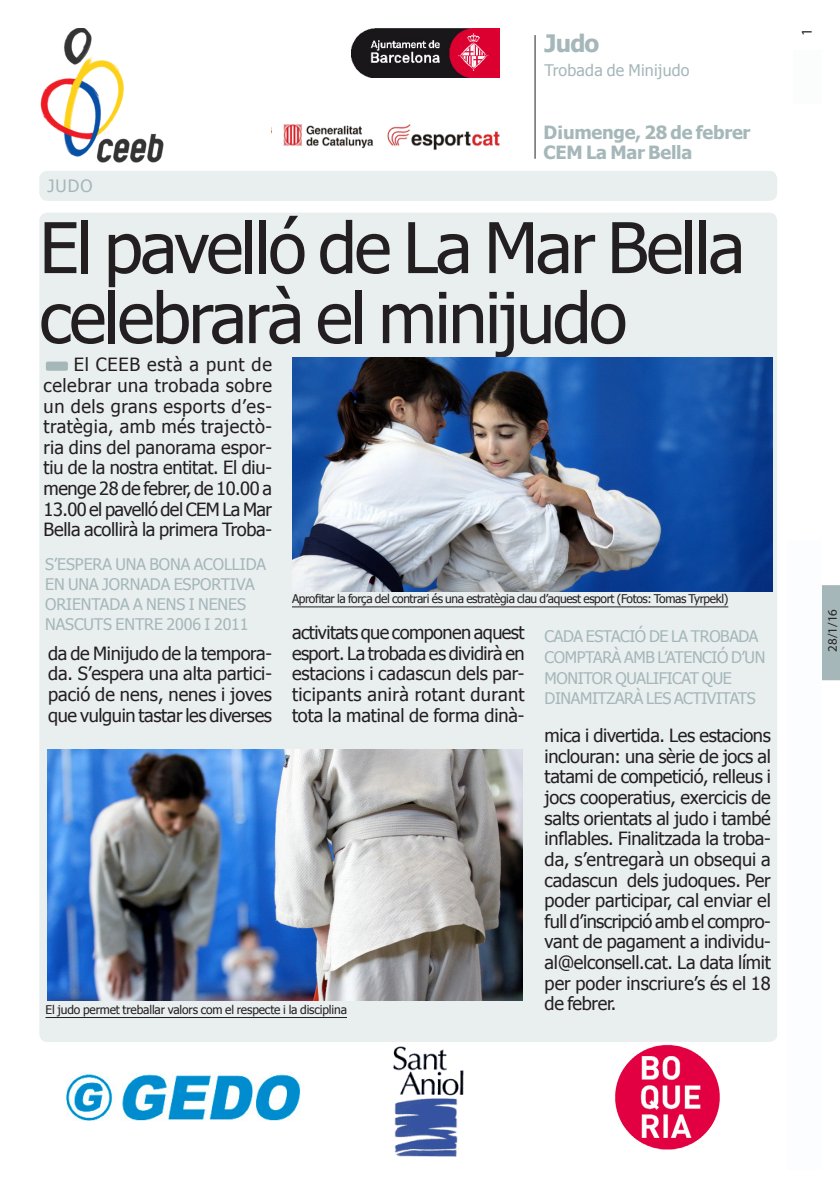
<style>
.page{position:relative;width:840px;height:1191px;background:#fff}
.page>*{position:absolute;margin:0;border:0;box-sizing:border-box;transform-origin:0 0}
.totc_TITULAR-noti-31{font:70px/70px "Tahoma";letter-spacing:-.035em;color:#231f20}
.t1{font:700 24px "Tahoma";color:#a5b7b9}
.totc_TEXT_BASE{font:18.2px/20.6px "Tahoma";letter-spacing:-.015em;color:#231f20;text-align:justify}
.t2{font:700 18.2px "Tahoma";letter-spacing:-.015em;color:#a5b7b9}
.totc_EPÍGRAF{font:17px "Tahoma";color:#a5b7b9}
.totc_EPÍGRAF-2{font:16px/20px "Tahoma";letter-spacing:-.02em;color:#a5b7b9}
.totc_EPÍGRAF-3{font:16px "Tahoma";letter-spacing:.015em;color:#a5b7b9}
.t3{font:15px "Myriad Pro";color:#231f20}
.totc_FRASE_noti-càrr{font:13px "Myriad Pro";color:#231f20}
.totc_PEU_FOTO{font:12px "Tahoma";letter-spacing:-.035em;color:#231f20}
.totc_PEU_FOTO-2{font:12px "Tahoma";letter-spacing:-.015em;color:#231f20}
</style>
<div class="page">
<div style="left:822px;top:585px;width:17px;height:95px;background:#a5b7b9"></div>
<div style="left:39px;top:213px;width:737px;height:829px;background:#e9eeef;border-radius:8px"></div>
<div style="left:39px;top:171px;width:737px;height:30px;background:#e9eeef;border-radius:8px"></div>
<img style="left:292px;top:357px;width:480px;height:234px">
<hr style="left:292px;top:606px;width:436px;height:1px;background:#231f20">
<hr style="left:534px;top:35px;width:1px;height:124px;background:#231f20">
<div style="left:787px;top:540px;width:34px;height:629px;background:#fbfdfe"></div>
<div style="left:793px;top:50px;width:28px;height:54px;background:#fbfdfc"></div>
<img style="left:351px;top:28px;width:148px;height:50px">
<img style="left:66px;top:1073px;width:235px;height:48px">
<img style="left:615px;top:1044px;width:105px;height:106px">
<img style="left:393px;top:1046px;width:71px;height:111px">
<img style="left:283px;top:124px;width:217px;height:26px">
<img style="left:40px;top:28px;width:124px;height:134px">
<img style="left:47px;top:749px;width:475px;height:251px">
<hr style="left:45px;top:1017px;width:302px;height:1px;background:#231f20">
<div style="left:46px;top:361px;width:22px;height:10px;background:#a5b7b9;border-radius:2px"></div>
<p class="t1" style="left:544px;top:27px;width:56px">Judo</p>
<p class="totc_EPÍGRAF-3" style="left:544px;top:60px;width:146px">Trobada de Minijudo</p>
<p class="totc_EPÍGRAF" style="left:47px;top:174px;width:47px">JUDO</p>
<p class="t2" style="left:543px;top:119px;width:208px">D¡umenge, 28 de febrer</p>
<p class="t2" style="left:543px;top:140px;width:150px">CEM La Mar Bella</p>
<p class="totc_TITULAR-noti-31" style="left:39px;top:216px;width:707px">El pavelló de La Mar Bella celebrarà el minijudo</p>
<p class="totc_TEXT_BASE" style="left:44px;top:355px;width:230px;text-indent:30px">El CEEB està a punt de celebrar una trobada sobre un dels grans esports d’es&shy;tratègia, amb més trajectò&shy;ria dins del panorama espor&shy;tiu de la nostra entitat. El diu&shy;menge 28 de febrer, de 10.00 a 13.00 el pavelló del CEM La Mar Bella acollirà la primera Troba-</p>
<p class="totc_EPÍGRAF-2" style="left:45px;top:555px;width:222px">S’ESPERA UNA BONA ACOLLIDA<br>EN UNA JORNADA ESPORTIVA<br>ORIENTADA A NENS I NENES<br>NASCUTS ENTRE 2006 I 2011</p>
<p class="totc_TEXT_BASE" style="left:48px;top:644px;width:225px">da de Minijudo de la tempora&shy;da. S’espera una alta partici&shy;pació de nens, nenes i joves que vulguin tastar les diverses</p>
<p class="totc_PEU_FOTO" style="left:292px;top:590px;width:437px">Aprofitar la força del contrari és una estratègia clau d’aquest esport (Fotos: Tomas Tyrpekl)</p>
<p class="totc_TEXT_BASE" style="left:292px;top:623px;width:234px">activitats que componen aquest esport. La trobada es dividirà en estacions i cadascun dels par&shy;ticipants anirà rotant durant tota la matinal de forma dinà-</p>
<p class="totc_EPÍGRAF-2" style="left:544px;top:627px;width:222px;line-height:20.6px">CADA ESTACIÓ DE LA TROBADA<br>COMPTARÀ AMB L’ATENCIÓ D’UN<br>MONITOR QUALIFICAT QUE<br>DINAMITZARÀ LES ACTIVITATS</p>
<p class="totc_PEU_FOTO-2" style="left:45px;top:1001px;width:303px">El judo permet treballar valors com el respecte i la disciplina</p>
<p class="totc_TEXT_BASE" style="left:544px;top:726px;width:228px">mica i divertida. Les estacions inclouran: una sèrie de jocs al tatami de competició, relleus i jocs cooperatius, exercicis de salts orientats al judo i també inflables. Finalitzada la troba&shy;da, s’entregarà un obsequi a cadascun dels judoques. Per poder participar, cal enviar el full d’inscripció amb el compro&shy;vant de pagament a individu&shy;al@elconsell.cat. La data límit per poder inscriure’s és el 18 de febrer.</p>
<p class="t3" style="left:797px;top:36px;width:9px;rotate:-90deg">1</p>
<p class="totc_FRASE_noti-càrr" style="left:824px;top:652px;width:44px;rotate:-90deg">28/1/16</p>
</div>
